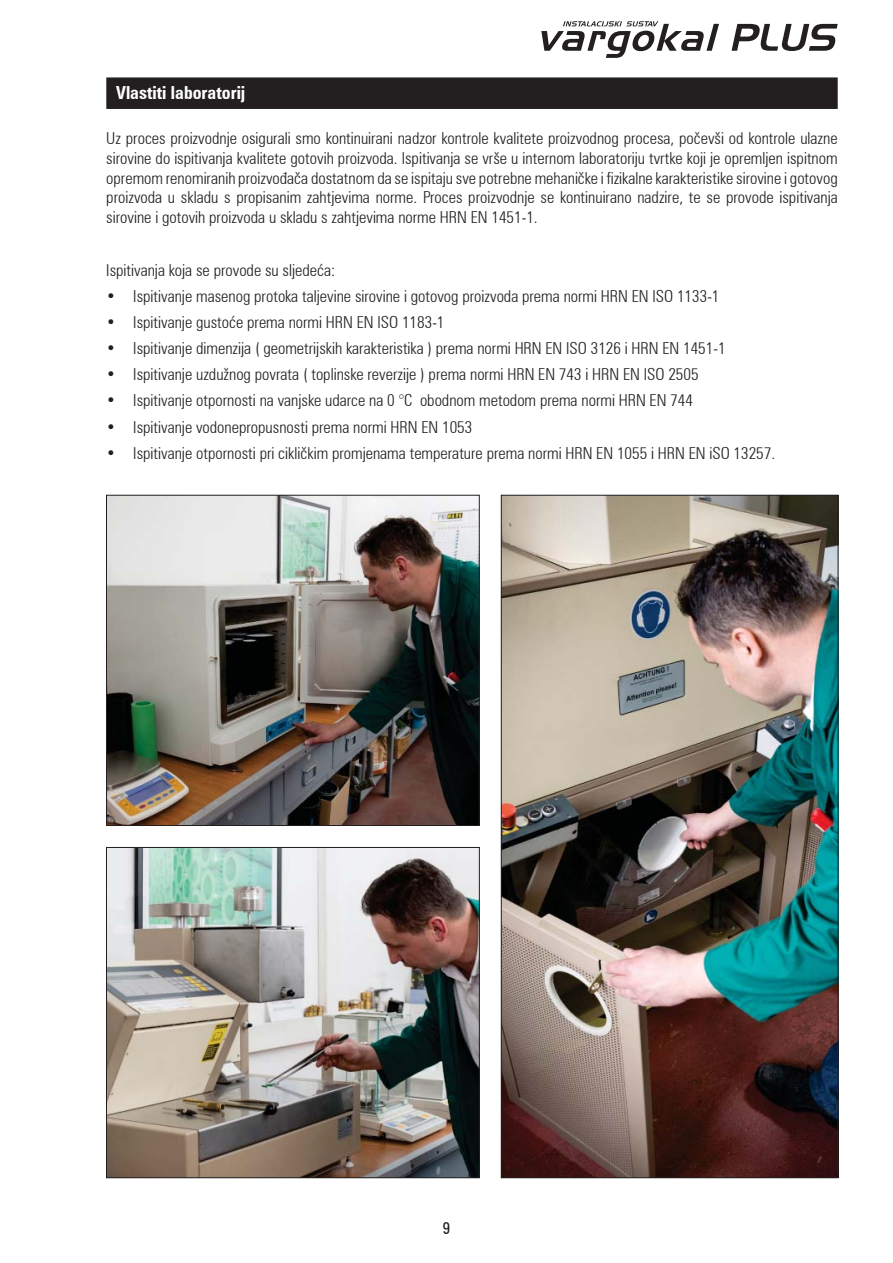
<style>
.page{position:relative;width:893px;height:1263px;background:#fff}
.page>*{position:absolute;margin:0;border:0;box-sizing:border-box;transform-origin:0 0}
.t1{font:700 condensed 18px "Zurich BT";color:#fff}
.t2{font:300 condensed 16.5px/19.8px "Zurich BT";color:#231f20;text-align:justify}
.t3{font:condensed 16.5px "Zurich BT";color:#231f20}
</style>
<div class="page">
<svg style="left:732px;top:24px;width:106px;height:27px"></svg>
<svg style="left:541px;top:21px;width:178px;height:37px"></svg>
<div style="left:106px;top:77px;width:732px;height:32px;background:#231f20"></div>
<img style="left:503px;top:497px;width:333px;height:679px">
<img style="left:108px;top:497px;width:369px;height:327px">
<div style="left:106px;top:495px;width:373px;height:331px;border:1px solid #231f20"></div>
<img style="left:108px;top:849px;width:370px;height:327px">
<div style="left:106px;top:847px;width:374px;height:331px;border:1px solid #231f20"></div>
<p class="t1" style="left:116px;top:81px;width:131px">Vlastiti laboratorij</p>
<p class="t2" style="left:106px;top:128px;width:733px">Uz proces proizvodnje osigurali smo kontinuirani nadzor kontrole kvalitete proizvodnog procesa, počevši od kontrole ulazne sirovine do ispitivanja kvalitete gotovih proizvoda. Ispitivanja se vrše u internom laboratoriju tvrtke koji je opremljen ispitnom opremom renomiranih proizvođača dostatnom da se ispitaju sve potrebne mehaničke i fizikalne karakteristike sirovine i gotovog proizvoda u skladu s propisanim zahtjevima norme. Proces proizvodnje se kontinuirano nadzire, te se provode ispitivanja sirovine i gotovih proizvoda u skladu s zahtjevima norme HRN EN 1451-1.</p>
<p class="t2" style="left:106px;top:260px;width:230px">Ispitivanja koja se provode su sljedeća:</p>
<p class="t2" style="left:106px;top:286px;width:615px">• Ispitivanje masenog protoka taljevine sirovine i gotovog proizvoda prema normi HRN EN ISO 1133-1</p>
<p class="t2" style="left:106px;top:312px;width:340px">• Ispitivanje gustoće prema normi HRN EN ISO 1183-1</p>
<p class="t2" style="left:106px;top:338px;width:621px">• Ispitivanje dimenzija ( geometrijskih karakteristika ) prema normi HRN EN ISO 3126 i HRN EN 1451-1</p>
<p class="t2" style="left:106px;top:364px;width:594px">• Ispitivanje uzdužnog povrata ( toplinske reverzije ) prema normi HRN EN 743 i HRN EN ISO 2505</p>
<p class="t2" style="left:106px;top:391px;width:588px">• Ispitivanje otpornosti na vanjske udarce na 0 °C obodnom metodom prema normi HRN EN 744</p>
<p class="t2" style="left:106px;top:417px;width:368px">• Ispitivanje vodonepropusnosti prema normi HRN EN 1053</p>
<p class="t2" style="left:106px;top:443px;width:670px">• Ispitivanje otpornosti pri cikličkim promjenama temperature prema normi HRN EN 1055 i HRN EN iSO 13257.</p>
<p class="t3" style="left:443px;top:1218px;width:9px">9</p>
</div>
